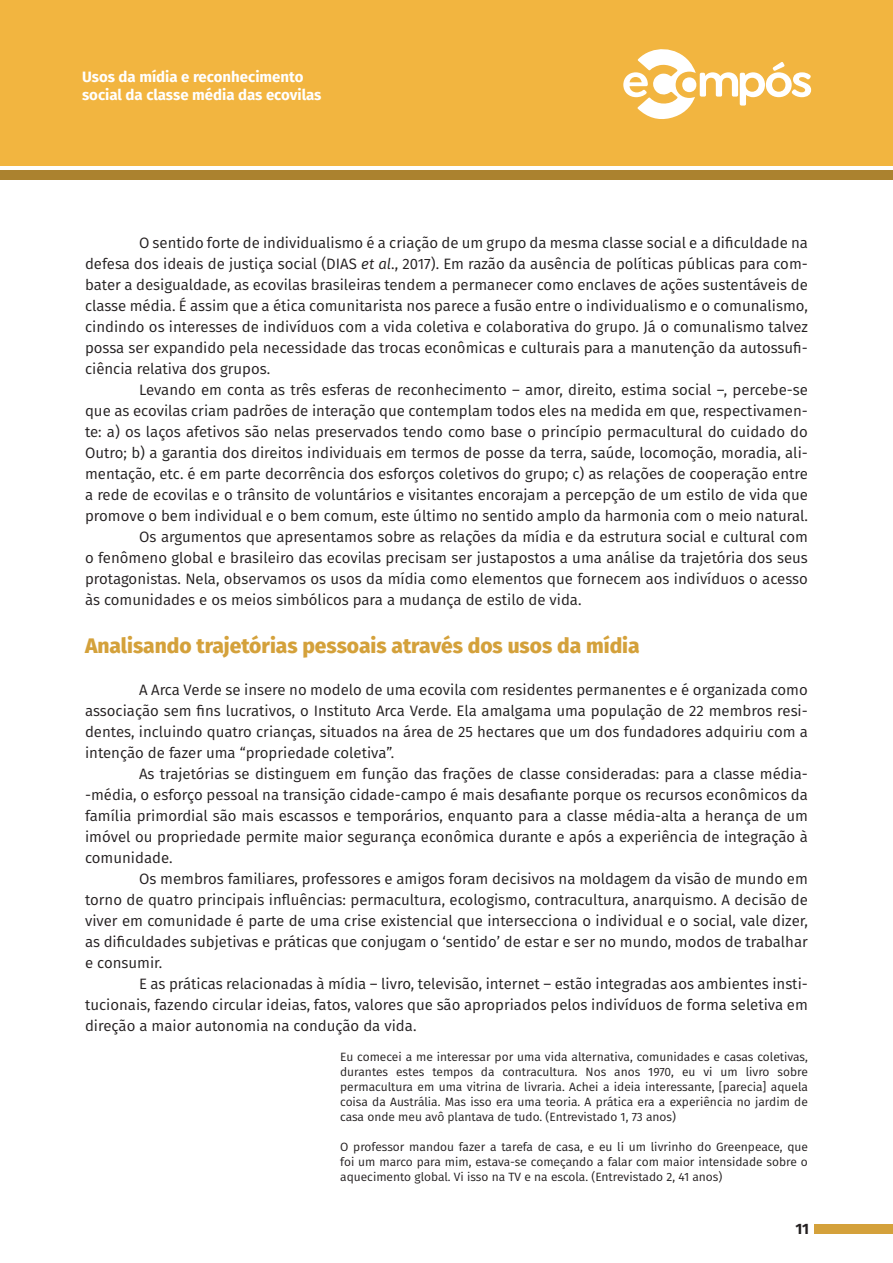
<style>
.page{position:relative;width:893px;height:1263px;background:#fff}
.page>*{position:absolute;margin:0;border:0;box-sizing:border-box;transform-origin:0 0}
.t1{font:800 21px "Fira Sans";color:#d4a13b}
.t2{font:15px/21px "Fira Sans";color:#231f20;text-align:justify}
.t3{font:700 15px/18px "Fira Sans";color:#fff}
.t4{font:700 15px "Fira Sans";color:#231f20}
.t5{font:12px/15px "Fira Sans";color:#231f20;text-align:justify}
.s1{font-style:italic}
</style>
<div class="page">
<div style="left:0;top:0;width:893px;height:166px;background:#f2b540"></div>
<div style="left:0;top:170px;width:893px;height:10px;background:#ab822f"></div>
<div style="left:814px;top:1224px;width:79px;height:9px;background:#d4a13b"></div>
<svg style="left:623px;top:49px;width:188px;height:70px"></svg>
<p class="t3" style="left:82px;top:66px;width:241px">Usos da mídia e reconhecimento social da classe média das ecovilas</p>
<p class="t2" style="left:85px;top:232px;width:724px;text-indent:54px">O sentido forte de individualismo é a criação de um grupo da mesma classe social e a dificuldade na defesa dos ideais de justiça social (DIAS <span class="s1">et al</span>., 2017). Em razão da ausência de políticas públicas para com&shy;bater a desigualdade, as ecovilas brasileiras tendem a permanecer como enclaves de ações sustentáveis de classe média. É assim que a ética comunitarista nos parece a fusão entre o individualismo e o comunalismo, cindindo os interesses de indivíduos com a vida coletiva e colaborativa do grupo. Já o comunalismo talvez possa ser expandido pela necessidade das trocas econômicas e culturais para a manutenção da autossufi&shy;ciência relativa dos grupos.</p>
<p class="t2" style="left:139px;top:379px;width:670px">Levando em conta as três esferas de reconhecimento – amor, direito, estima social –, percebe-se</p>
<p class="t2" style="left:85px;top:400px;width:724px">que as ecovilas criam padrões de interação que contemplam todos eles na medida em que, respectivamen-</p>
<p class="t2" style="left:85px;top:421px;width:724px">te: a) os laços afetivos são nelas preservados tendo como base o princípio permacultural do cuidado do</p>
<p class="t2" style="left:85px;top:442px;width:724px">Outro; b) a garantia dos direitos individuais em termos de posse da terra, saúde, locomoção, moradia, ali-</p>
<p class="t2" style="left:85px;top:463px;width:724px">mentação, etc. é em parte decorrência dos esforços coletivos do grupo; c) as relações de cooperação entre</p>
<p class="t2" style="left:85px;top:484px;width:724px">a rede de ecovilas e o trânsito de voluntários e visitantes encorajam a percepção de um estilo de vida que</p>
<p class="t2" style="left:85px;top:505px;width:724px">promove o bem individual e o bem comum, este último no sentido amplo da harmonia com o meio natural.</p>
<p class="t2" style="left:139px;top:526px;width:670px">Os argumentos que apresentamos sobre as relações da mídia e da estrutura social e cultural com</p>
<p class="t2" style="left:85px;top:547px;width:724px">o fenômeno global e brasileiro das ecovilas precisam ser justapostos a uma análise da trajetória dos seus</p>
<p class="t2" style="left:85px;top:568px;width:724px">protagonistas. Nela, observamos os usos da mídia como elementos que fornecem aos indivíduos o acesso</p>
<p class="t2" style="left:85px;top:589px;width:498px">às comunidades e os meios simbólicos para a mudança de estilo de vida.</p>
<h1 class="t1" style="left:85px;top:627px;width:556px">Analisando trajetórias pessoais através dos usos da mídia</h1>
<p class="t2" style="left:85px;top:679px;width:724px;text-indent:54px">A Arca Verde se insere no modelo de uma ecovila com residentes permanentes e é organizada como associação sem fins lucrativos, o Instituto Arca Verde. Ela amalgama uma população de 22 membros resi&shy;dentes, incluindo quatro crianças, situados na área de 25 hectares que um dos fundadores adquiriu com a intenção de fazer uma “propriedade coletiva”.</p>
<p class="t2" style="left:85px;top:763px;width:724px;text-indent:54px">As trajetórias se distinguem em função das frações de classe consideradas: para a classe média--média, o esforço pessoal na transição cidade-campo é mais desafiante porque os recursos econômicos da família primordial são mais escassos e temporários, enquanto para a classe média-alta a herança de um imóvel ou propriedade permite maior segurança econômica durante e após a experiência de integração à comunidade.</p>
<p class="t2" style="left:85px;top:868px;width:724px;text-indent:54px">Os membros familiares, professores e amigos foram decisivos na moldagem da visão de mundo em torno de quatro principais influências: permacultura, ecologismo, contracultura, anarquismo. A decisão de viver em comunidade é parte de uma crise existencial que intersecciona o individual e o social, vale dizer, as dificuldades subjetivas e práticas que conjugam o ‘sentido’ de estar e ser no mundo, modos de trabalhar e consumir.</p>
<p class="t2" style="left:85px;top:973px;width:724px;text-indent:54px">E as práticas relacionadas à mídia – livro, televisão, internet – estão integradas aos ambientes insti&shy;tucionais, fazendo circular ideias, fatos, valores que são apropriados pelos indivíduos de forma seletiva em direção a maior autonomia na condução da vida.</p>
<p class="t5" style="left:340px;top:1049px;width:469px">Eu comecei a me interessar por uma vida alternativa, comunidades e casas coletivas, durantes estes tempos da contracultura. Nos anos 1970, eu vi um livro sobre permacultura em uma vitrina de livraria. Achei a ideia interessante, [parecia] aquela coisa da Austrália. Mas isso era uma teoria. A prática era a experiência no jardim de casa onde meu avô plantava de tudo. (Entrevistado 1, 73 anos)</p>
<p class="t5" style="left:340px;top:1139px;width:469px">O professor mandou fazer a tarefa de casa, e eu li um livrinho do Greenpeace, que foi um marco para mim, estava-se começando a falar com maior intensidade sobre o aquecimento global. Vi isso na TV e na escola. (Entrevistado 2, 41 anos)</p>
<p class="t4" style="left:795px;top:1216px;width:15px">11</p>
</div>
